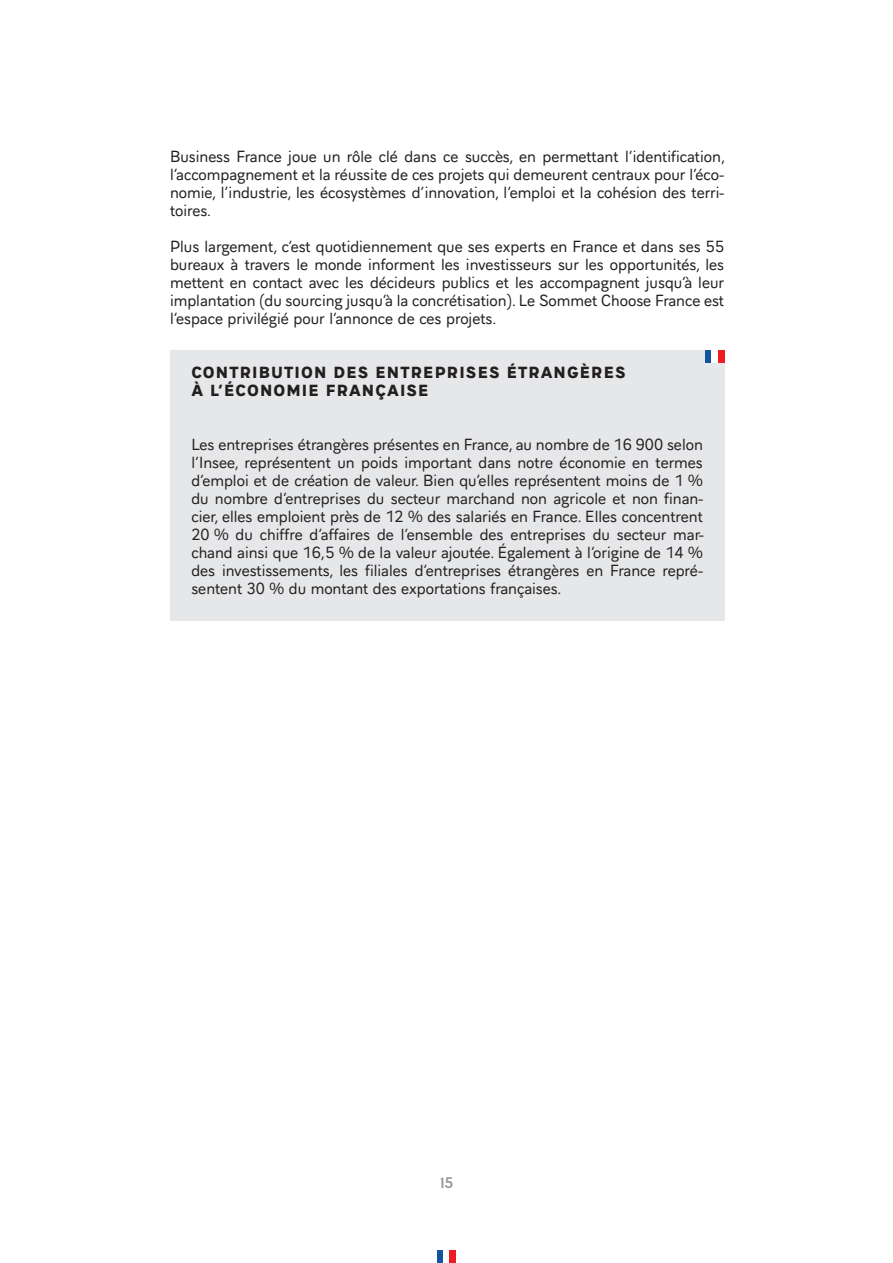
<style>
.page{position:relative;width:893px;height:1263px;background:#fff}
.page>*{position:absolute;margin:0;border:0;box-sizing:border-box;transform-origin:0 0}
.encadrés{font:15px/18px "Aiglon Pro";color:#231f20;text-align:justify}
.Corps_de_texte{font:15px/18px "Aiglon Pro";color:#231f20;text-align:justify}
.titres_encadres{font:800 15px/18px "Aiglon Pro";letter-spacing:.075em;color:#231f20}
.t1{font:15px "France";color:#939598}
</style>
<div class="page">
<div style="left:170px;top:351px;width:554px;height:270px;background:#e6e7e9"></div>
<div style="left:705px;top:351px;width:7px;height:12px;background:#1353a2"></div>
<div style="left:712px;top:351px;width:6px;height:12px;background:#fff"></div>
<div style="left:718px;top:351px;width:6px;height:12px;background:#ee1d23"></div>
<div style="left:437px;top:1250px;width:6px;height:13px;background:#1353a2"></div>
<div style="left:450px;top:1250px;width:6px;height:13px;background:#ee1d23"></div>
<p class="Corps_de_texte" style="left:170px;top:146px;width:557px">Business France joue un rôle clé dans ce succès, en permettant l’identification, l’accompagnement et la réussite de ces projets qui demeurent centraux pour l’éco&shy;nomie, l’industrie, les écosystèmes d’innovation, l’emploi et la cohésion des terri&shy;toires.</p>
<p class="Corps_de_texte" style="left:170px;top:236px;width:556px">Plus largement, c’est quotidiennement que ses experts en France et dans ses 55 bureaux à travers le monde informent les investisseurs sur les opportunités, les mettent en contact avec les décideurs publics et les accompagnent jusqu’à leur implantation (du sourcing jusqu’à la concrétisation). Le Sommet Choose France est l’espace privilégié pour l’annonce de ces projets.</p>
<p class="titres_encadres" style="left:191px;top:362px;width:436px">CONTRIBUTION DES ENTREPRISES ÉTRANGÈRES<br>À L’ÉCONOMIE FRANÇAISE</p>
<p class="encadrés" style="left:191px;top:434px;width:514px">Les entreprises étrangères présentes en France, au nombre de 16 900 selon l’Insee, représentent un poids important dans notre économie en termes d’emploi et de création de valeur. Bien qu’elles représentent moins de 1 % du nombre d’entreprises du secteur marchand non agricole et non finan&shy;cier, elles emploient près de 12 % des salariés en France. Elles concentrent 20 % du chiffre d’affaires de l’ensemble des entreprises du secteur mar&shy;chand ainsi que 16,5 % de la valeur ajoutée. Également à l’origine de 14 % des investissements, les filiales d’entreprises étrangères en France repré&shy;sentent 30 % du montant des exportations françaises.</p>
<p class="t1" style="left:440px;top:1173px;width:15px">15</p>
</div>
